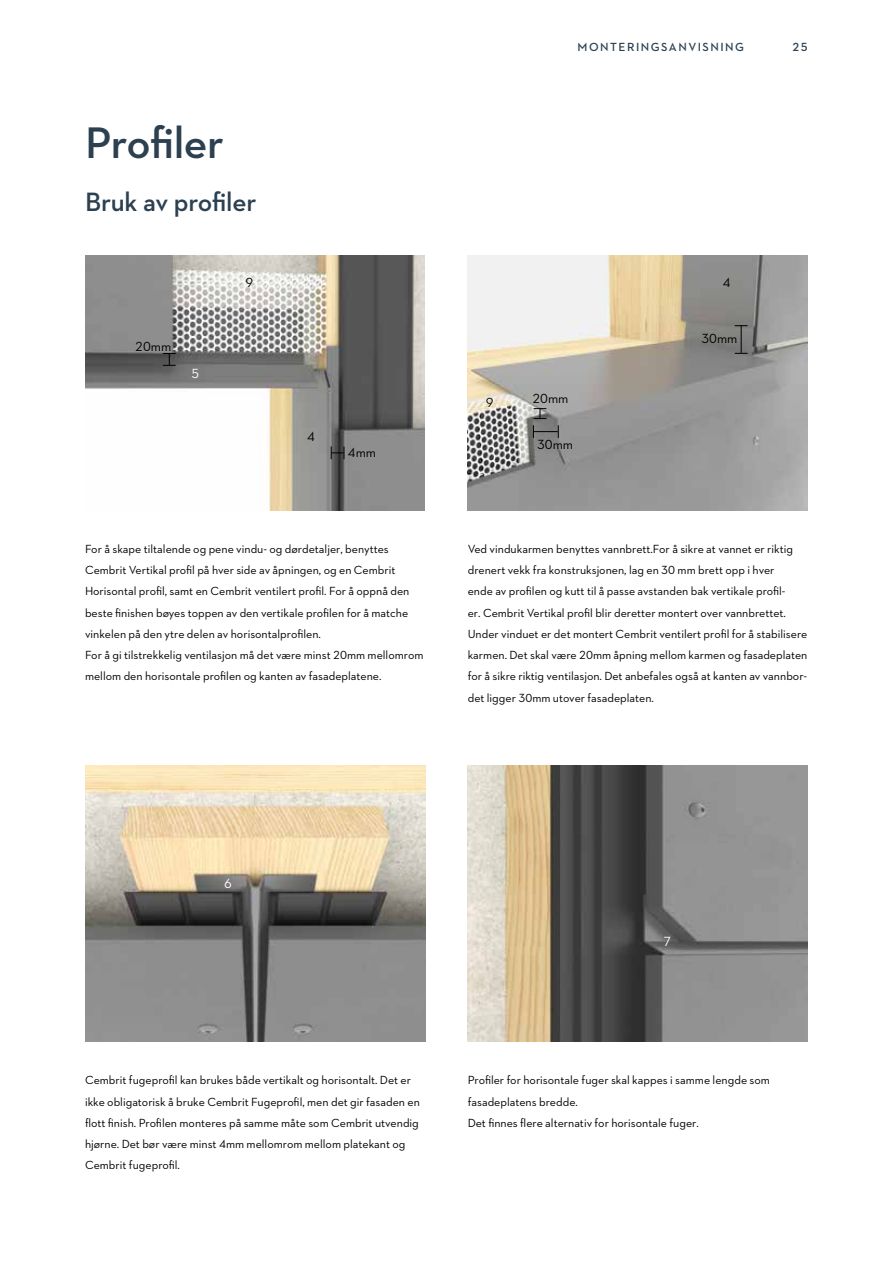
<style>
.page{position:relative;width:893px;height:1263px;background:#fff}
.page>*{position:absolute;margin:0;border:0;box-sizing:border-box;transform-origin:0 0}
.t1{font:600 45px "Neutraface 2 Text";letter-spacing:-.02em;color:#2c4050}
.t2{font:600 27px "Neutraface 2 Text";letter-spacing:-.01em;color:#2c4050}
.t3{font:13.5px "Neutraface 2 Text";color:#000}
.t4{font:13.5px "Neutraface 2 Text";color:#fff}
.t5{font:12px/21.3px "Neutraface 2 Text";color:#000}
.t6{font:600 12px "Neutraface 2 Text";letter-spacing:.125em;color:#2c4050}
</style>
<div class="page">
<img style="left:85px;top:256px;width:340px;height:254px">
<img style="left:85px;top:765px;width:340px;height:277px">
<img style="left:468px;top:765px;width:340px;height:277px">
<img style="left:468px;top:255px;width:340px;height:255px">
<svg style="left:163px;top:353px;width:13px;height:13px"></svg>
<svg style="left:735px;top:325px;width:12px;height:29px"></svg>
<svg style="left:331px;top:446px;width:14px;height:13px"></svg>
<svg style="left:533px;top:425px;width:26px;height:13px"></svg>
<svg style="left:534px;top:408px;width:12px;height:11px"></svg>
<h1 class="t1" style="left:85px;top:114px;width:140px">Profiler</h1>
<h2 class="t2" style="left:85px;top:184px;width:173px">Bruk av profiler</h2>
<p class="t3" style="left:135px;top:338px;width:38px">20mm</p>
<p class="t4" style="left:191px;top:365px;width:9px">5</p>
<p class="t3" style="left:245px;top:274px;width:9px">9</p>
<p class="t3" style="left:307px;top:428px;width:9px">4</p>
<p class="t3" style="left:348px;top:444px;width:30px">4mm</p>
<p class="t5" style="left:85px;top:538px;width:340px">For å skape tiltalende og pene vindu- og dørdetaljer, benyttes Cembrit Vertikal profil på hver side av åpningen, og en Cembrit Horisontal profil, samt en Cembrit ventilert profil. For å oppnå den beste finishen bøyes toppen av den vertikale profilen for å matche vinkelen på den ytre delen av horisontalprofilen.<br>For å gi tilstrekkelig ventilasjon må det være minst 20mm mellomrom mellom den horisontale profilen og kanten av fasadeplatene.</p>
<p class="t6" style="left:578px;top:39px;width:168px">MONTERINGSANVISNING</p>
<p class="t6" style="left:792px;top:39px;width:17px">25</p>
<p class="t3" style="left:723px;top:274px;width:9px">4</p>
<p class="t3" style="left:486px;top:394px;width:9px">9</p>
<p class="t3" style="left:532px;top:390px;width:38px">20mm</p>
<p class="t3" style="left:537px;top:436px;width:38px">30mm</p>
<p class="t3" style="left:701px;top:330px;width:38px">30mm</p>
<p class="t5" style="left:468px;top:538px;width:341px">Ved vindukarmen benyttes vannbrett.For å sikre at vannet er riktig drenert vekk fra konstruksjonen, lag en 30 mm brett opp i hver<br>ende av profilen og kutt til å passe avstanden bak vertikale profil-<br>er. Cembrit Vertikal profil blir deretter montert over vannbrettet.<br>Under vinduet er det montert Cembrit ventilert profil for å stabilisere karmen. Det skal være 20mm åpning mellom karmen og fasadeplaten for å sikre riktig ventilasjon. Det anbefales også at kanten av vannbor&shy;det ligger 30mm utover fasadeplaten.</p>
<p class="t4" style="left:224px;top:875px;width:9px">6</p>
<p class="t4" style="left:663px;top:933px;width:9px">7</p>
<p class="t5" style="left:85px;top:1069px;width:336px">Cembrit fugeprofil kan brukes både vertikalt og horisontalt. Det er ikke obligatorisk å bruke Cembrit Fugeprofil, men det gir fasaden en flott finish. Profilen monteres på samme måte som Cembrit utvendig hjørne. Det bør være minst 4mm mellomrom mellom platekant og Cembrit fugeprofil.</p>
<p class="t5" style="left:468px;top:1069px;width:304px">Profiler for horisontale fuger skal kappes i samme lengde som fasadeplatens bredde.<br>Det finnes flere alternativ for horisontale fuger.</p>
</div>
